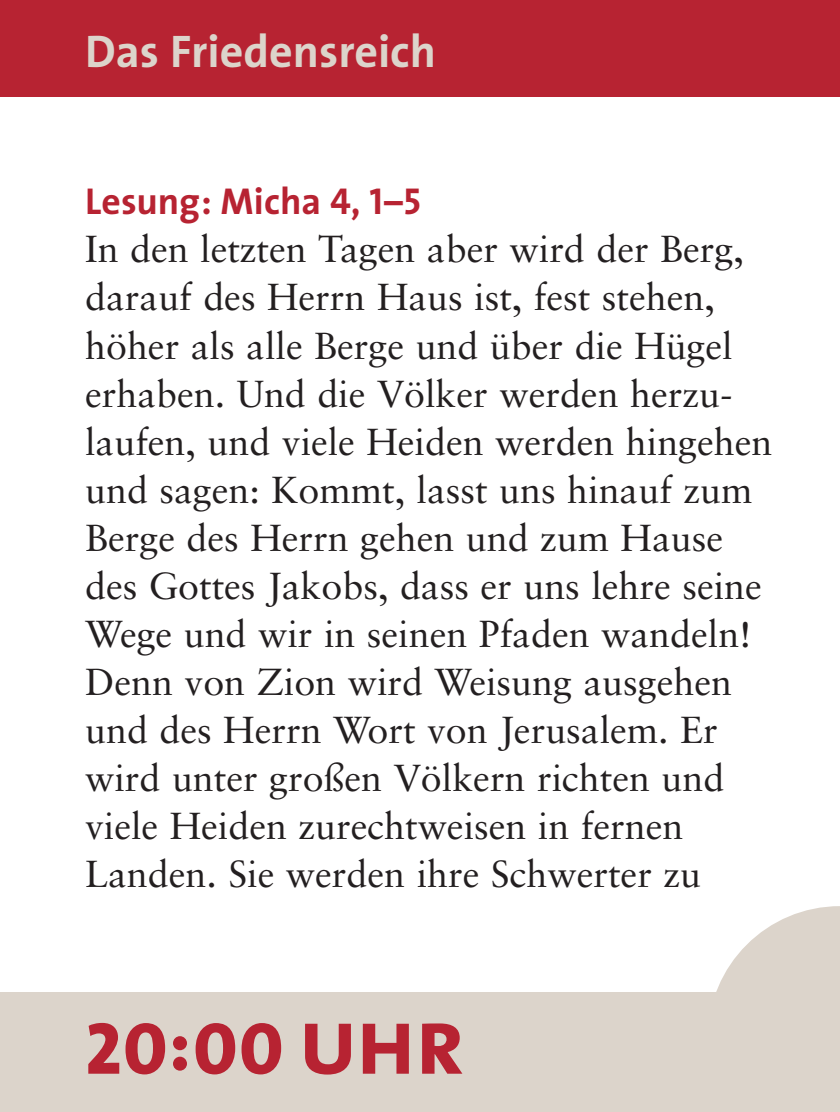
<style>
.page{position:relative;width:840px;height:1112px;background:#fff}
.page>*{position:absolute;margin:0;border:0;box-sizing:border-box;transform-origin:0 0}
.t1{font:74px "The Sans Extra Bold Caps";color:#b72332}
.t2{font:700 46px "The Sans";color:#dcd4cb}
.t3{font:37.6px/48px "Sabon";color:#231f20}
.t4{font:700 37.6px "The Sans";color:#b72332}
.s1{font-family:"The Sans Bold Caps";font-weight:400}
.s2{font-family:"The Sans Bold Caps";font-size:96px}
</style>
<div class="page">
<div style="left:0;top:992px;width:839px;height:119px;background:#dcd4cb"></div>
<div style="left:0;top:0;width:839px;height:96px;background:#b72332"></div>
<svg style="left:716px;top:906px;width:124px;height:174px"></svg>
<p class="t2" style="left:85px;top:13px;width:352px">Das Friedensreich</p>
<p class="t4" style="left:85px;top:170px;width:337px">Lesung: Micha <span class="s1">4</span>, <span class="s1">1</span>–<span class="s1">5</span></p>
<p class="t3" style="left:85px;top:225px;width:688px">In den letzten Tagen aber wird der Berg, darauf des Herrn Haus ist, fest stehen, höher als alle Berge und über die Hügel erhaben. Und die Völker werden herzu&shy;laufen, und viele Heiden werden hingehen und sagen: Kommt, lasst uns hinauf zum Berge des Herrn gehen und zum Hause des Gottes Jakobs, dass er uns lehre seine Wege und wir in seinen Pfaden wandeln!<br>Denn von Zion wird Weisung ausgehen und des Herrn Wort von Jerusalem. Er wird unter großen Völkern richten und viele Heiden zurechtweisen in fernen Landen. Sie werden ihre Schwerter zu</p>
<h1 class="t1" style="left:85px;top:986px;width:381px">20:00 <span class="s2">uhr</span></h1>
</div>
